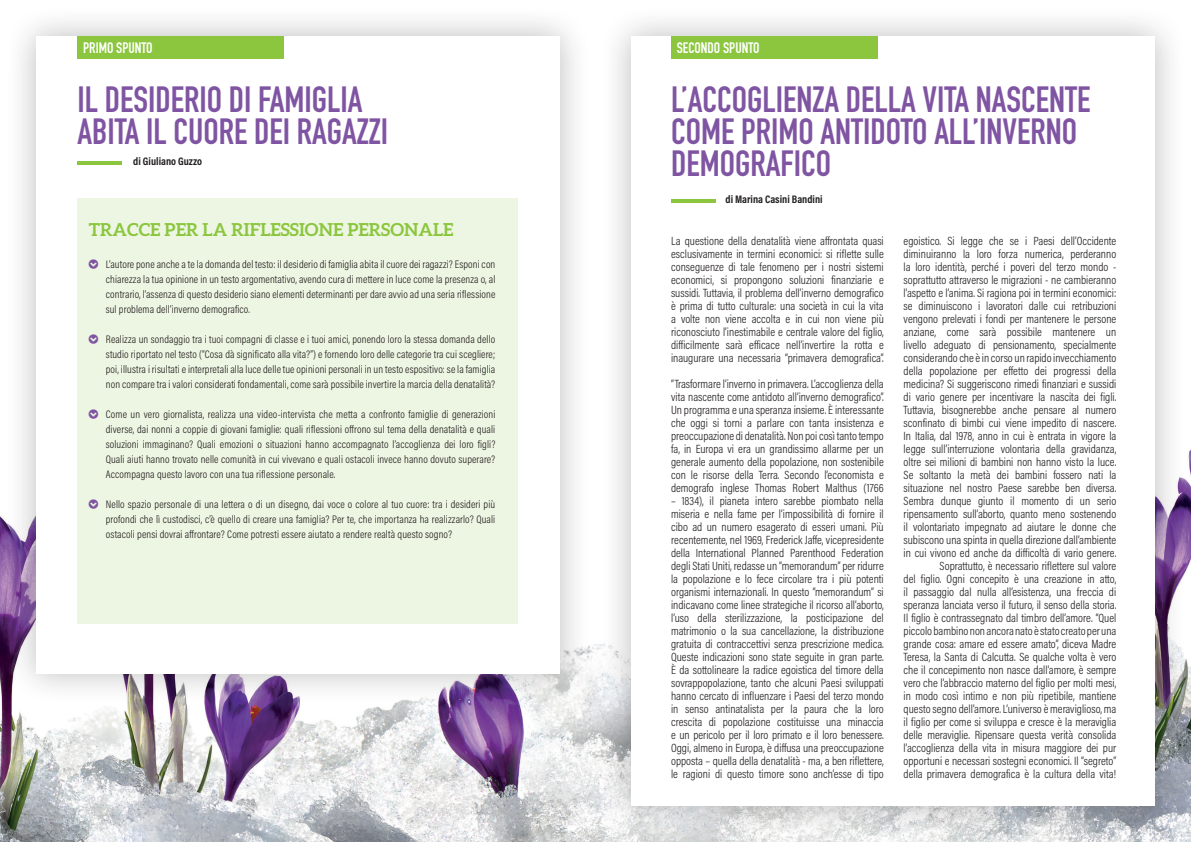
<style>
.page{position:relative;width:1191px;height:842px;background:#fff}
.page>*{position:absolute;margin:0;border:0;box-sizing:border-box;transform-origin:0 0}
.t1{font:700 36px/32px "DIN Condensed";color:#7f54a2}
.t2{font:700 18px "Aleo";color:#8bc63e}
.t3{font:700 15px "DIN Condensed";color:#fff}
.t4{font:300 12px/13px "Acumin Pro Cond";color:#231f20;text-align:justify}
.t5{font:300 11px/15px "Acumin Pro Cond";letter-spacing:.01em;color:#231f20;text-align:justify}
.t6{font:700 11px "Acumin Pro Cond";color:#231f20}
</style>
<div class="page">
<img style="left:0;top:450px;width:1191px;height:392px">
<div style="left:4px;top:4px;width:587px;height:702px;background:#231f20;opacity:.3"></div>
<div style="left:36px;top:36px;width:523px;height:638px;background:#fff"></div>
<div style="left:600px;top:4px;width:586px;height:834px;background:#231f20;opacity:.3"></div>
<div style="left:631px;top:36px;width:524px;height:770px;background:#fff"></div>
<div style="left:77px;top:36px;width:206px;height:23px;background:#8bc63e"></div>
<div style="left:671px;top:36px;width:206px;height:23px;background:#8bc63e"></div>
<div style="left:77px;top:198px;width:441px;height:426px;background:#edf6e2"></div>
<hr style="left:671px;top:199px;width:45px;height:4px;background:#8bc63e">
<hr style="left:77px;top:161px;width:45px;height:3px;background:#8bc63e">
<p class="t3" style="left:83px;top:37px;width:71px">PRIMO SPUNTO</p>
<p class="t3" style="left:677px;top:37px;width:84px">SECONDO SPUNTO</p>
<h1 class="t1" style="left:77px;top:83px;width:312px">IL DESIDERIO DI FAMIGLIA<br>ABITA IL CUORE DEI RAGAZZI</h1>
<p class="t6" style="left:133px;top:153px;width:70px">di Giuliano Guzzo</p>
<h2 class="t2" style="left:89px;top:218px;width:366px">TRACCE PER LA RIFLESSIONE PERSONALE</h2>
<p class="t5" style="left:106px;top:256px;width:391px">L’autore pone anche a te la domanda del testo: il desiderio di famiglia abita il cuore dei ragazzi? Esponi con chiarezza la tua opinione in un testo argomentativo, avendo cura di mettere in luce come la presenza o, al contrario, l’assenza di questo desiderio siano elementi determinanti per dare avvio ad una seria riflessione sul problema dell’inverno demografico.</p>
<p class="t5" style="left:106px;top:331px;width:391px">Realizza un sondaggio tra i tuoi compagni di classe e i tuoi amici, ponendo loro la stessa domanda dello studio riportato nel testo (“Cosa dà significato alla vita?”) e fornendo loro delle categorie tra cui scegliere; poi, illustra i risultati e interpretali alla luce delle tue opinioni personali in un testo espositivo: se la famiglia non compare tra i valori considerati fondamentali, come sarà possibile invertire la marcia della denatalità?</p>
<p class="t5" style="left:106px;top:406px;width:391px">Come un vero giornalista, realizza una video-intervista che metta a confronto famiglie di generazioni diverse, dai nonni a coppie di giovani famiglie: quali riflessioni offrono sul tema della denatalità e quali soluzioni immaginano? Quali emozioni o situazioni hanno accompagnato l’accoglienza dei loro figli?<br>Quali aiuti hanno trovato nelle comunità in cui vivevano e quali ostacoli invece hanno dovuto superare?<br>Accompagna questo lavoro con una tua riflessione personale.</p>
<p class="t5" style="left:106px;top:496px;width:391px">Nello spazio personale di una lettera o di un disegno, dai voce o colore al tuo cuore: tra i desideri più profondi che lì custodisci, c’è quello di creare una famiglia? Per te, che importanza ha realizzarlo? Quali ostacoli pensi dovrai affrontare? Come potresti essere aiutato a rendere realtà questo sogno?</p>
<h1 class="t1" style="left:671px;top:83px;width:421px">L’ACCOGLIENZA DELLA VITA NASCENTE<br>COME PRIMO ANTIDOTO ALL’INVERNO<br>DEMOGRAFICO</h1>
<p class="t6" style="left:725px;top:192px;width:99px">di Marina Casini Bandini</p>
<p class="t4" style="left:671px;top:235px;width:214px">La questione della denatalità viene affrontata quasi esclusivamente in termini economici: si riflette sulle conseguenze di tale fenomeno per i nostri sistemi economici, si propongono soluzioni finanziarie e sussidi. Tuttavia, il problema dell’inverno demografico è prima di tutto culturale: una società in cui la vita a volte non viene accolta e in cui non viene più riconosciuto l’inestimabile e centrale valore del figlio, difficilmente sarà efficace nell’invertire la rotta e inaugurare una necessaria “primavera demografica”.</p>
<p class="t4" style="left:671px;top:378px;width:214px">“Trasformare l’inverno in primavera. L’accoglienza della vita nascente come antidoto all’inverno demografico”.<br>Un programma e una speranza insieme. È interessante che oggi si torni a parlare con tanta insistenza e preoccupazione di denatalità. Non poi così tanto tempo fa, in Europa vi era un grandissimo allarme per un generale aumento della popolazione, non sostenibile con le risorse della Terra. Secondo l’economista e demografo inglese Thomas Robert Malthus (1766</p>
<p class="t4" style="left:671px;top:495px;width:214px">– 1834), il pianeta intero sarebbe piombato nella miseria e nella fame per l’impossibilità di fornire il cibo ad un numero esagerato di esseri umani. Più recentemente, nel 1969, Frederick Jaffe, vicepresidente della International Planned Parenthood Federation degli Stati Uniti, redasse un “memorandum” per ridurre la popolazione e lo fece circolare tra i più potenti organismi internazionali. In questo “memorandum” si indicavano come linee strategiche il ricorso all’aborto, l’uso della sterilizzazione, la posticipazione del matrimonio o la sua cancellazione, la distribuzione gratuita di contraccettivi senza prescrizione medica.<br>Queste indicazioni sono state seguite in gran parte.<br>È da sottolineare la radice egoistica del timore della sovrappopolazione, tanto che alcuni Paesi sviluppati hanno cercato di influenzare i Paesi del terzo mondo in senso antinatalista per la paura che la loro crescita di popolazione costituisse una minaccia e un pericolo per il loro primato e il loro benessere.<br>Oggi, almeno in Europa, è diffusa una preoccupazione opposta – quella della denatalità - ma, a ben riflettere, le ragioni di questo timore sono anch’esse di tipo</p>
<p class="t4" style="left:903px;top:234px;width:214px;text-align:right">egoistico. Si legge che se i Paesi dell’Occidente diminuiranno la loro forza numerica, perderanno la loro identità, perché i poveri del terzo mondo - soprattutto attraverso le migrazioni - ne cambieranno l’aspetto e l’anima. Si ragiona poi in termini economici: se diminuiscono i lavoratori dalle cui retribuzioni vengono prelevati i fondi per mantenere le persone anziane, come sarà possibile mantenere un livello adeguato di pensionamento, specialmente considerando che è in corso un rapido invecchiamento della popolazione per effetto dei progressi della medicina? Si suggeriscono rimedi finanziari e sussidi di vario genere per incentivare la nascita dei figli.<br>Tuttavia, bisognerebbe anche pensare al numero sconfinato di bimbi cui viene impedito di nascere.<br>In Italia, dal 1978, anno in cui è entrata in vigore la legge sull’interruzione volontaria della gravidanza, oltre sei milioni di bambini non hanno visto la luce.<br>Se soltanto la metà dei bambini fossero nati la situazione nel nostro Paese sarebbe ben diversa.<br>Sembra dunque giunto il momento di un serio ripensamento sull’aborto, quanto meno sostenendo il volontariato impegnato ad aiutare le donne che subiscono una spinta in quella direzione dall’ambiente in cui vivono ed anche da difficoltà di vario genere.<br>Soprattutto, è necessario riflettere sul valore<br>del figlio. Ogni concepito è una creazione in atto, il passaggio dal nulla all’esistenza, una freccia di speranza lanciata verso il futuro, il senso della storia.<br>Il figlio è contrassegnato dal timbro dell’amore. “Quel piccolo bambino non ancora nato è stato creato per una grande cosa: amare ed essere amato”, diceva Madre Teresa, la Santa di Calcutta. Se qualche volta è vero che il concepimento non nasce dall’amore, è sempre vero che l’abbraccio materno del figlio per molti mesi, in modo così intimo e non più ripetibile, mantiene questo segno dell’amore. L’universo è meraviglioso, ma il figlio per come si sviluppa e cresce è la meraviglia delle meraviglie. Ripensare questa verità consolida l’accoglienza della vita in misura maggiore dei pur opportuni e necessari sostegni economici. Il “segreto” della primavera demografica è la cultura della vita!</p>
</div>
